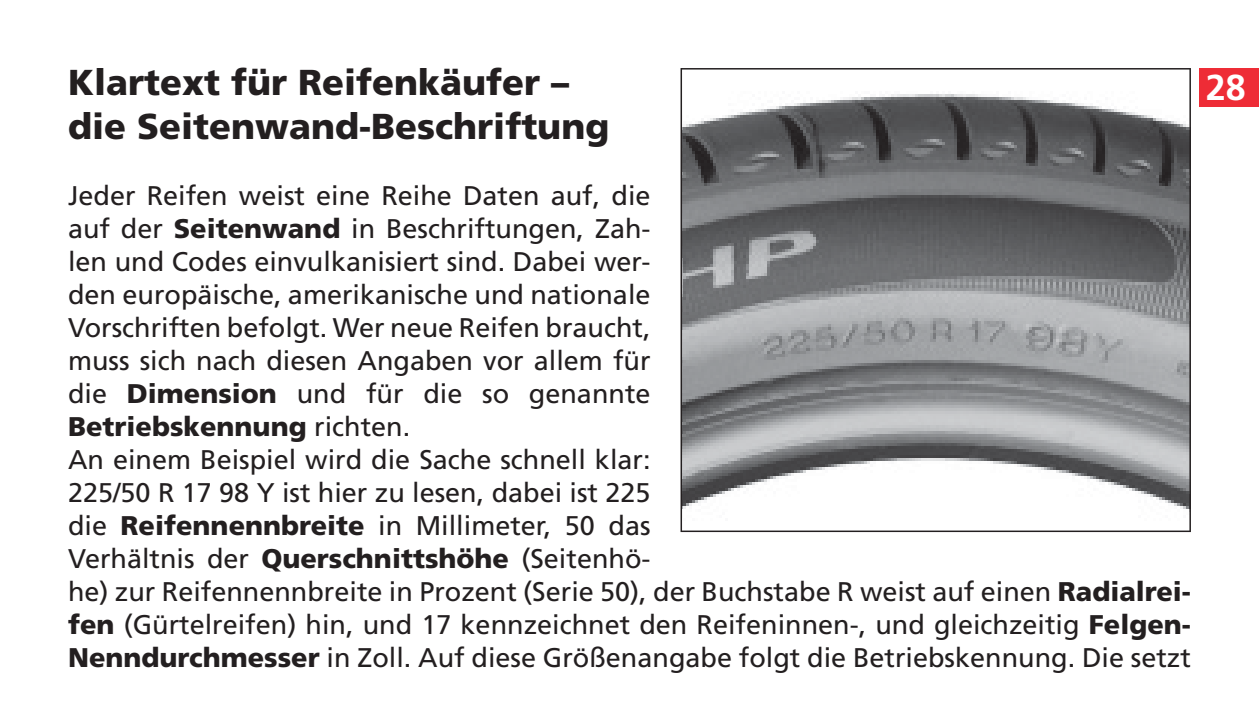
<style>
.page{position:relative;width:1259px;height:723px;background:#fff}
.page>*{position:absolute;margin:0;border:0;box-sizing:border-box;transform-origin:0 0}
.t1{font:900 36px/43.5px "Frutiger LT Std";color:#231f20}
.t2{font:700 36px "Frutiger LT Std";color:#fff}
.t3{font:27px/33px "Frutiger LT Std";color:#231f20}
.s1{font-weight:900}
</style>
<div class="page">
<svg style="left:680px;top:68px;width:511px;height:464px"></svg>
<div style="left:1199px;top:68px;width:60px;height:38px;background:#ee2c36"></div>
<p class="t1" style="left:68px;top:64px;width:543px">Klartext für Reifenkäufer – die Seitenwand-Beschriftung</p>
<p class="t3" style="left:68px;top:181px;width:1124px">Jeder Reifen weist eine Reihe Daten auf, die<br>auf der <span class="s1">Seitenwand</span> in Beschriftungen, Zah-<br>len und Codes einvulkanisiert sind. Dabei wer-<br>den europäische, amerikanische und nationale<br>Vorschriften befolgt. Wer neue Reifen braucht,<br>muss sich nach diesen Angaben vor allem für<br>die <span class="s1">Dimension</span> und für die so genannte<br><span class="s1">Betriebskennung</span> richten.<br>An einem Beispiel wird die Sache schnell klar:<br>225/50 R 17 98 Y ist hier zu lesen, dabei ist 225<br>die <span class="s1">Reifennennbreite</span> in Millimeter, 50 das<br>Verhältnis der <span class="s1">Querschnittshöhe</span> (Seitenhö-<br>he) zur Reifennennbreite in Prozent (Serie 50), der Buchstabe R weist auf einen <span class="s1">Radialrei&shy;fen</span> (Gürtelreifen) hin, und 17 kennzeichnet den Reifen innen-, und gleichzeitig <span class="s1">Felgen-Nenndurchmesser</span> in Zoll. Auf diese Größenangabe folgt die Betriebskennung. Die setzt</p>
<p class="t2" style="left:1205px;top:73px;width:42px">28</p>
</div>
